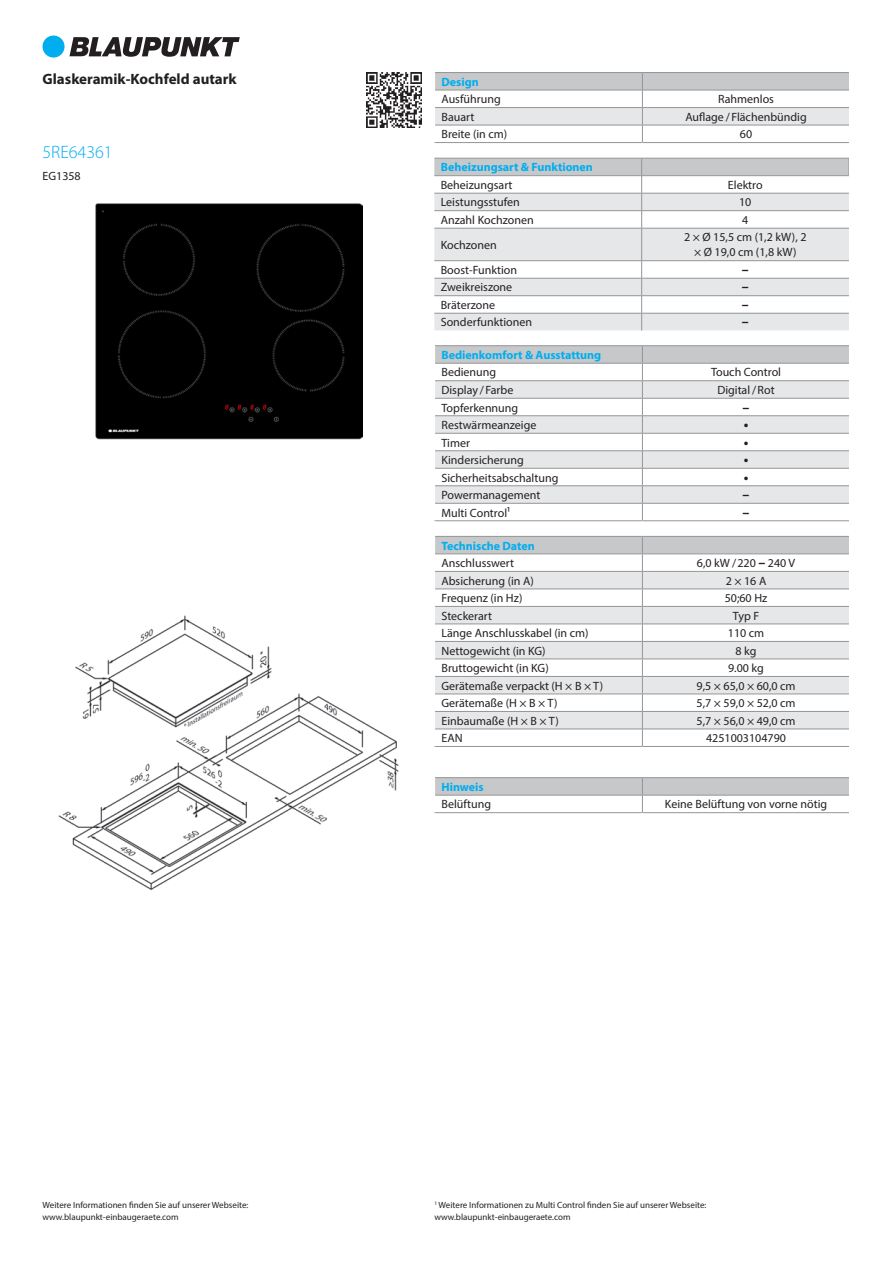
<style>
.page{position:relative;width:893px;height:1263px;background:#fff}
.page>*{position:absolute;margin:0;border:0;box-sizing:border-box;transform-origin:0 0}
.Merkmalsfolge-Modell{font:300 18px "Myriad Pro";color:#00aeef}
.Merkmalsfolge-Produu{font:700 15px "Myriad Pro";color:#231f20}
.Metadata-Wert{font:700 13.8px "Myriad Pro";color:#231f20}
.Metadata{font:12px "Myriad Pro";color:#231f20}
.Metadata-Wert-2{font:12px/15px "Myriad Pro";color:#231f20;text-align:center}
.Kopf{font:700 12px "Myriad Pro";color:#00aeef}
.Merkmalsfolge-Nummer{font:12px "Myriad Pro";color:#231f20}
.Absatz_erster{font:9px "Myriad Pro";color:#231f20}
.Absatz_letzter{font:9px "Myriad Pro";color:#231f20}
.s1{font-weight:700;font-size:13.8px}
</style>
<div class="page">
<img style="left:58px;top:615px;width:341px;height:275px">
<img style="left:95px;top:203px;width:267px;height:237px">
<img style="left:366px;top:72px;width:56px;height:56px">
<hr style="left:435px;top:72px;width:207px;height:1px;background:#939598">
<hr style="left:642px;top:72px;width:208px;height:1px;background:#939598">
<svg style="left:434px;top:73px;width:415px;height:70px"></svg>
<svg style="left:434px;top:229px;width:415px;height:101px;fill:#e6e7e9"></svg>
<svg style="left:434px;top:158px;width:415px;height:70px"></svg>
<hr style="left:434px;top:228px;width:208px;height:1px;background:#939598">
<hr style="left:642px;top:228px;width:207px;height:1px;background:#939598">
<hr style="left:641px;top:228px;width:1px;height:32px;background:#939598">
<hr style="left:642px;top:260px;width:207px;height:1px;background:#939598">
<hr style="left:642px;top:278px;width:207px;height:1px;background:#939598">
<hr style="left:434px;top:295px;width:208px;height:1px;background:#939598">
<hr style="left:642px;top:295px;width:207px;height:1px;background:#939598">
<hr style="left:434px;top:313px;width:208px;height:1px;background:#939598">
<hr style="left:642px;top:313px;width:207px;height:1px;background:#939598">
<hr style="left:434px;top:260px;width:208px;height:1px;background:#939598">
<svg style="left:641px;top:261px;width:1px;height:69px"></svg>
<hr style="left:434px;top:278px;width:208px;height:1px;background:#939598">
<hr style="left:435px;top:345px;width:207px;height:1px;background:#939598">
<hr style="left:642px;top:345px;width:208px;height:1px;background:#939598">
<svg style="left:434px;top:346px;width:415px;height:176px"></svg>
<hr style="left:642px;top:363px;width:208px;height:1px;background:#939598">
<svg style="left:434px;top:536px;width:415px;height:211px"></svg>
<hr style="left:642px;top:554px;width:208px;height:1px;background:#939598">
<hr style="left:435px;top:777px;width:207px;height:1px;background:#939598">
<hr style="left:642px;top:777px;width:208px;height:1px;background:#939598">
<svg style="left:434px;top:778px;width:415px;height:36px"></svg>
<div style="left:43px;top:36px;width:22px;height:22px;background:#00aeef;border-radius:50%"></div>
<svg style="left:69px;top:37px;width:171px;height:20px"></svg>
<hr style="left:849px;top:72px;width:3px;height:1130px;background:#fff">
<p class="Merkmalsfolge-Produu" style="left:43px;top:69px;width:196px">Glaskeramik-Kochfeld autark</p>
<p class="Merkmalsfolge-Modell" style="left:43px;top:141px;width:72px">5RE64361</p>
<p class="Merkmalsfolge-Nummer" style="left:43px;top:169px;width:40px">EG1358</p>
<p class="Absatz_erster" style="left:43px;top:1200px;width:207px">Weitere Informationen finden Sie auf unserer Webseite:</p>
<p class="Absatz_letzter" style="left:43px;top:1212px;width:138px">www.blaupunkt-einbaugeraete.com</p>
<p class="Kopf" style="left:441px;top:74px;width:39px">Design</p>
<p class="Metadata" style="left:441px;top:92px;width:61px">Ausführung</p>
<p class="Metadata-Wert-2" style="left:718px;top:92px;width:57px">Rahmenlos</p>
<p class="Metadata" style="left:441px;top:109px;width:34px">Bauart</p>
<p class="Metadata-Wert-2" style="left:685px;top:109px;width:123px">Auflage / Flächenbündig</p>
<p class="Metadata" style="left:441px;top:127px;width:67px">Breite (in cm)</p>
<p class="Metadata-Wert-2" style="left:740px;top:127px;width:14px">60</p>
<p class="Kopf" style="left:441px;top:160px;width:154px">Beheizungsart &amp; Funktionen</p>
<p class="Metadata" style="left:441px;top:177px;width:73px">Beheizungsart</p>
<p class="Metadata-Wert-2" style="left:728px;top:177px;width:36px">Elektro</p>
<p class="Metadata" style="left:441px;top:195px;width:81px">Leistungsstufen</p>
<p class="Metadata-Wert-2" style="left:739px;top:195px;width:14px">10</p>
<p class="Metadata" style="left:441px;top:212px;width:95px">Anzahl Kochzonen</p>
<p class="Metadata-Wert-2" style="left:742px;top:212px;width:8px">4</p>
<p class="Metadata" style="left:441px;top:237px;width:58px">Kochzonen</p>
<p class="Metadata-Wert-2" style="left:684px;top:230px;width:124px">2 × Ø 15,5 cm (1,2 kW), 2 × Ø 19,0 cm (1,8 kW)</p>
<p class="Metadata" style="left:441px;top:262px;width:78px">Boost-Funktion</p>
<p class="Metadata-Wert" style="left:742px;top:260px;width:8px">–</p>
<p class="Metadata" style="left:441px;top:280px;width:73px">Zweikreiszone</p>
<p class="Metadata-Wert" style="left:742px;top:278px;width:8px">–</p>
<p class="Metadata" style="left:441px;top:298px;width:56px">Bräterzone</p>
<p class="Metadata-Wert" style="left:742px;top:295px;width:8px">–</p>
<p class="Metadata" style="left:441px;top:315px;width:93px">Sonderfunktionen</p>
<p class="Metadata-Wert" style="left:742px;top:313px;width:8px">–</p>
<p class="Kopf" style="left:441px;top:347px;width:161px">Bedienkomfort &amp; Ausstattung</p>
<p class="Metadata" style="left:441px;top:365px;width:56px">Bedienung</p>
<p class="Metadata-Wert-2" style="left:711px;top:365px;width:72px">Touch Control</p>
<p class="Metadata" style="left:441px;top:383px;width:73px">Display / Farbe</p>
<p class="Metadata-Wert-2" style="left:717px;top:382px;width:59px">Digital / Rot</p>
<p class="Metadata" style="left:441px;top:400px;width:78px">Topferkennung</p>
<p class="Metadata-Wert" style="left:743px;top:398px;width:8px">–</p>
<p class="Metadata" style="left:441px;top:418px;width:96px">Restwärmeanzeige</p>
<p class="Metadata-Wert" style="left:744px;top:415px;width:6px">•</p>
<p class="Metadata" style="left:441px;top:435px;width:30px">Timer</p>
<p class="Metadata-Wert" style="left:744px;top:433px;width:6px">•</p>
<p class="Metadata" style="left:441px;top:453px;width:84px">Kindersicherung</p>
<p class="Metadata-Wert" style="left:744px;top:450px;width:6px">•</p>
<p class="Metadata" style="left:441px;top:470px;width:118px">Sicherheitsabschaltung</p>
<p class="Metadata-Wert" style="left:744px;top:468px;width:6px">•</p>
<p class="Metadata" style="left:441px;top:488px;width:100px">Powermanagement</p>
<p class="Metadata-Wert" style="left:743px;top:485px;width:8px">–</p>
<p class="Metadata" style="left:441px;top:505px;width:70px">Multi Control¹</p>
<p class="Metadata-Wert" style="left:743px;top:503px;width:8px">–</p>
<p class="Kopf" style="left:441px;top:538px;width:95px">Technische Daten</p>
<p class="Metadata" style="left:441px;top:556px;width:74px">Anschlusswert</p>
<p class="Metadata-Wert-2" style="left:697px;top:555px;width:100px">6,0 kW / 220 <span class="s1">–</span> 240 V</p>
<p class="Metadata" style="left:441px;top:573px;width:94px">Absicherung (in A)</p>
<p class="Metadata-Wert-2" style="left:726px;top:573px;width:42px">2 × 16 A</p>
<p class="Metadata" style="left:441px;top:591px;width:82px">Frequenz (in Hz)</p>
<p class="Metadata-Wert-2" style="left:725px;top:590px;width:44px">50;60 Hz</p>
<p class="Metadata" style="left:441px;top:608px;width:52px">Steckerart</p>
<p class="Metadata-Wert-2" style="left:733px;top:608px;width:28px">Typ F</p>
<p class="Metadata" style="left:441px;top:626px;width:149px">Länge Anschlusskabel (in cm)</p>
<p class="Metadata-Wert-2" style="left:728px;top:625px;width:38px">110 cm</p>
<p class="Metadata" style="left:441px;top:643px;width:106px">Nettogewicht (in KG)</p>
<p class="Metadata-Wert-2" style="left:735px;top:643px;width:23px">8 kg</p>
<p class="Metadata" style="left:441px;top:661px;width:109px">Bruttogewicht (in KG)</p>
<p class="Metadata-Wert-2" style="left:728px;top:660px;width:37px">9.00 kg</p>
<p class="Metadata" style="left:441px;top:678px;width:163px">Gerätemaße verpackt (H × B × T)</p>
<p class="Metadata-Wert-2" style="left:696px;top:678px;width:101px">9,5 × 65,0 × 60,0 cm</p>
<p class="Metadata" style="left:441px;top:696px;width:118px">Gerätemaße (H × B × T)</p>
<p class="Metadata-Wert-2" style="left:696px;top:695px;width:101px">5,7 × 59,0 × 52,0 cm</p>
<p class="Metadata" style="left:441px;top:713px;width:119px">Einbaumaße (H × B × T)</p>
<p class="Metadata-Wert-2" style="left:696px;top:713px;width:101px">5,7 × 56,0 × 49,0 cm</p>
<p class="Metadata" style="left:441px;top:731px;width:23px">EAN</p>
<p class="Metadata-Wert-2" style="left:706px;top:730px;width:82px">4251003104790</p>
<p class="Kopf" style="left:441px;top:779px;width:44px">Hinweis</p>
<p class="Metadata" style="left:441px;top:797px;width:51px">Belüftung</p>
<p class="Metadata-Wert-2" style="left:665px;top:797px;width:164px">Keine Belüftung von vorne nötig</p>
<p class="Absatz_erster" style="left:434px;top:1200px;width:274px"><sup>1</sup> Weitere Informationen zu Multi Control finden Sie auf unserer Webseite:</p>
<p class="Absatz_letzter" style="left:434px;top:1212px;width:138px">www.blaupunkt-einbaugeraete.com</p>
</div>
